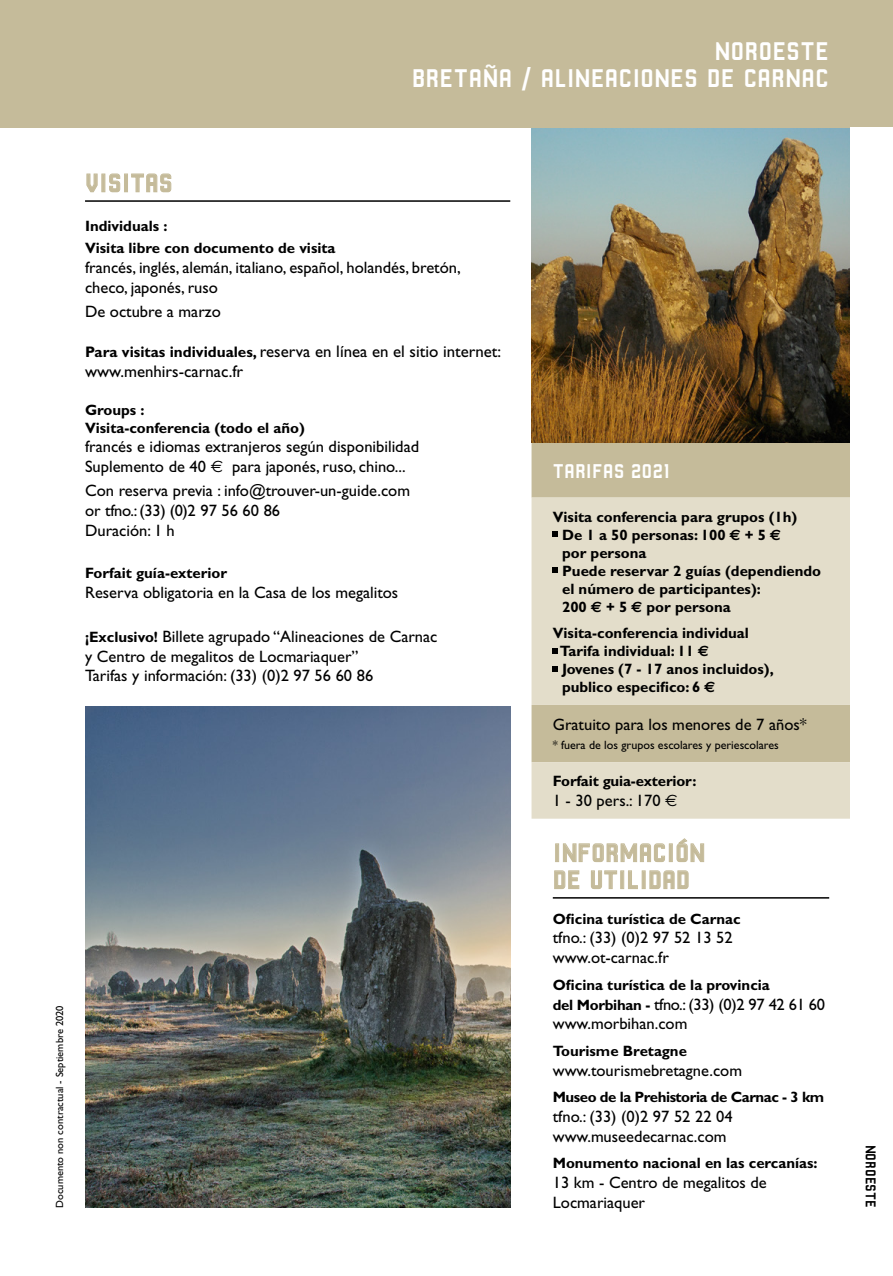
<style>
.page{position:relative;width:893px;height:1276px;background:#fff}
.page>*{position:absolute;margin:0;border:0;box-sizing:border-box;transform-origin:0 0}
.monuments_bandeau_20{font:27px/27px "Robust CMN";color:#fff;text-align:right}
.sous-titre_2016{font:27px/27px "Robust CMN";color:#c5bb9a}
.titre_tableau{font:21px "Robust CMN";color:#fff}
.t1{font:16.8px/20px "Gill Sans";color:#000}
.intertitre_2016{font:16.5px/19.8px "Gill Sans";color:#000}
.intertitre_2016-2{font:700 15px/18px "Gill Sans";color:#000}
.intertitre_2016-3{font:700 15px "Gill Sans";letter-spacing:-.03em;color:#000}
.t2{font:15px "Robust CMN";color:#000}
.info_tarif_2016{font:12px "Gill Sans";color:#000}
.t3{font:10.5px "Gill Sans";color:#000}
.s1{font-weight:700;font-size:15.3px}
.s2{font-family:"Euro Sans"}
.s3{font-weight:700;font-size:15px}
</style>
<div class="page">
<div style="left:531px;top:442px;width:319px;height:55px;background:#c5bb9a"></div>
<svg style="left:531px;top:497px;width:319px;height:321px;background:#ddd6c1"></svg>
<img style="left:531px;top:128px;width:319px;height:314px">
<svg style="left:553px;top:531px;width:5px;height:5px"></svg>
<svg style="left:553px;top:567px;width:5px;height:5px"></svg>
<svg style="left:553px;top:648px;width:5px;height:5px"></svg>
<svg style="left:553px;top:666px;width:5px;height:5px"></svg>
<hr style="left:553px;top:897px;width:276px;height:1px;background:#000">
<div style="left:555px;top:843px;width:4px;height:19px;border:1px solid #c5bb9a"></div>
<svg style="left:563px;top:843px;width:102px;height:20px"></svg>
<div style="left:669px;top:843px;width:4px;height:19px;border:1px solid #c5bb9a"></div>
<svg style="left:676px;top:838px;width:29px;height:25px"></svg>
<svg style="left:554px;top:870px;width:26px;height:19px"></svg>
<svg style="left:591px;top:870px;width:26px;height:19px"></svg>
<div style="left:620px;top:870px;width:4px;height:19px;border:1px solid #c5bb9a"></div>
<svg style="left:628px;top:870px;width:10px;height:19px"></svg>
<div style="left:642px;top:870px;width:4px;height:19px;border:1px solid #c5bb9a"></div>
<svg style="left:649px;top:870px;width:40px;height:19px"></svg>
<hr style="left:85px;top:200px;width:425px;height:2px;background:#000">
<svg style="left:86px;top:173px;width:12px;height:20px"></svg>
<div style="left:101px;top:173px;width:4px;height:19px;border:1px solid #c5bb9a"></div>
<svg style="left:109px;top:173px;width:12px;height:20px"></svg>
<div style="left:124px;top:173px;width:4px;height:19px;border:1px solid #c5bb9a"></div>
<svg style="left:131px;top:173px;width:41px;height:20px"></svg>
<img style="left:85px;top:706px;width:425px;height:502px">
<div style="left:0;top:0;width:893px;height:128px;background:#c5bb9a"></div>
<p class="monuments_bandeau_20" style="left:412px;top:37px;width:419px">NOROESTE<br>BRETAÑA / ALINEACIONES DE CARNAC</p>
<p class="sous-titre_2016" style="left:85px;top:169px;width:89px">VISITAS</p>
<p class="intertitre_2016-2" style="left:85px;top:217px;width:84px">Individuals :</p>
<p class="intertitre_2016-2" style="left:85px;top:239px;width:252px">Visita libre con documento de visita</p>
<p class="intertitre_2016" style="left:85px;top:258px;width:377px">francés, inglés, alemán, italiano, español, holandés, bretón, checo, japonés, ruso</p>
<p class="intertitre_2016" style="left:85px;top:302px;width:137px">De octubre a marzo</p>
<p class="t1" style="left:85px;top:341px;width:418px"><span class="s1">Para visitas individuales,</span> reserva en línea en el sitio internet: www.menhirs-carnac.fr</p>
<p class="intertitre_2016-2" style="left:85px;top:400px;width:221px">Groups :<br>Visita-conferencia (todo el año)</p>
<p class="intertitre_2016" style="left:85px;top:437px;width:336px">francés e idiomas extranjeros según disponibilidad</p>
<p class="intertitre_2016" style="left:85px;top:457px;width:322px">Suplemento de 40 <span class="s2">€</span> para japonés, ruso, chino...</p>
<p class="intertitre_2016" style="left:85px;top:481px;width:326px">Con reserva previa : info@trouver-un-guide.com or tfno.: (33) (0)2 97 56 60 86</p>
<p class="intertitre_2016" style="left:85px;top:520px;width:91px">Duración: 1 h</p>
<p class="intertitre_2016-2" style="left:85px;top:564px;width:144px">Forfait guía-exterior</p>
<p class="intertitre_2016" style="left:85px;top:582px;width:315px">Reserva obligatoria en la Casa de los megalitos</p>
<p class="intertitre_2016" style="left:85px;top:626px;width:354px"><span class="s3">¡Exclusivo!</span> Billete agrupado “Alineaciones de Carnac y Centro de megalitos de Locmariaquer”</p>
<p class="intertitre_2016" style="left:85px;top:666px;width:290px">Tarifas y información: (33) (0)2 97 56 60 86</p>
<p class="t3" style="left:54px;top:1208px;width:204px;rotate:-90deg">Documento non contractual - Septiembre 2020</p>
<p class="titre_tableau" style="left:553px;top:460px;width:119px">TARIFAS 2021</p>
<p class="intertitre_2016-2" style="left:562px;top:507px;width:237px;text-indent:-9px">Visita conferencia para grupos (1h)<br>De 1 a 50 personas: 100 <span class="s2">€</span> + 5 <span class="s2">€ </span>por persona</p>
<p class="intertitre_2016-2" style="left:562px;top:561px;width:261px">Puede reservar 2 guías (dependiendo el número de participantes):<br>200 <span class="s2">€</span> + 5 <span class="s2">€</span> por persona</p>
<p class="intertitre_2016-2" style="left:560px;top:624px;width:215px;text-indent:-7px">Visita-conferencia individual<br>Tarifa individual: 11 <span class="s2">€<br></span>Jovenes (7 - 17 anos incluidos), publico especifico: 6 <span class="s2">€</span></p>
<p class="intertitre_2016" style="left:553px;top:714px;width:255px">Gratuito para los menores de 7 años*</p>
<p class="info_tarif_2016" style="left:553px;top:738px;width:227px">* fuera de los grupos escolares y periescolares</p>
<p class="intertitre_2016-2" style="left:553px;top:772px;width:145px">Forfait guia-exterior:</p>
<p class="intertitre_2016" style="left:553px;top:790px;width:126px">1 - 30 pers.: 170 <span class="s2">€</span></p>
<p class="sous-titre_2016" style="left:553px;top:839px;width:154px">INFORMACIÓN<br>DE UTILIDAD</p>
<p class="intertitre_2016-2" style="left:553px;top:909px;width:189px">Oficina turística de Carnac</p>
<p class="intertitre_2016" style="left:553px;top:928px;width:181px">tfno.: (33) (0)2 97 52 13 52 www.ot-carnac.fr</p>
<p class="intertitre_2016-2" style="left:553px;top:975px;width:219px">Oficina turística de la provincia</p>
<p class="intertitre_2016" style="left:553px;top:994px;width:274px"><span class="s3">del Morbihan -</span> tfno.: (33) (0)2 97 42 61 60 www.morbihan.com</p>
<p class="intertitre_2016-2" style="left:553px;top:1041px;width:136px">Tourisme Bretagne</p>
<p class="intertitre_2016" style="left:553px;top:1060px;width:191px">www.tourismebretagne.com</p>
<p class="intertitre_2016-3" style="left:553px;top:1088px;width:273px">Museo de la Prehistoria de Carnac - 3 km</p>
<p class="intertitre_2016" style="left:553px;top:1106px;width:181px">tfno.: (33) (0)2 97 52 22 04 www.museedecarnac.com</p>
<p class="intertitre_2016-2" style="left:553px;top:1154px;width:266px">Monumento nacional en las cercanías:</p>
<p class="intertitre_2016" style="left:553px;top:1172px;width:216px">13 km - Centro de megalitos de<br>Locmariaquer</p>
<p class="t2" style="left:879px;top:1144px;width:65px;rotate:90deg">NOROESTE</p>
</div>
